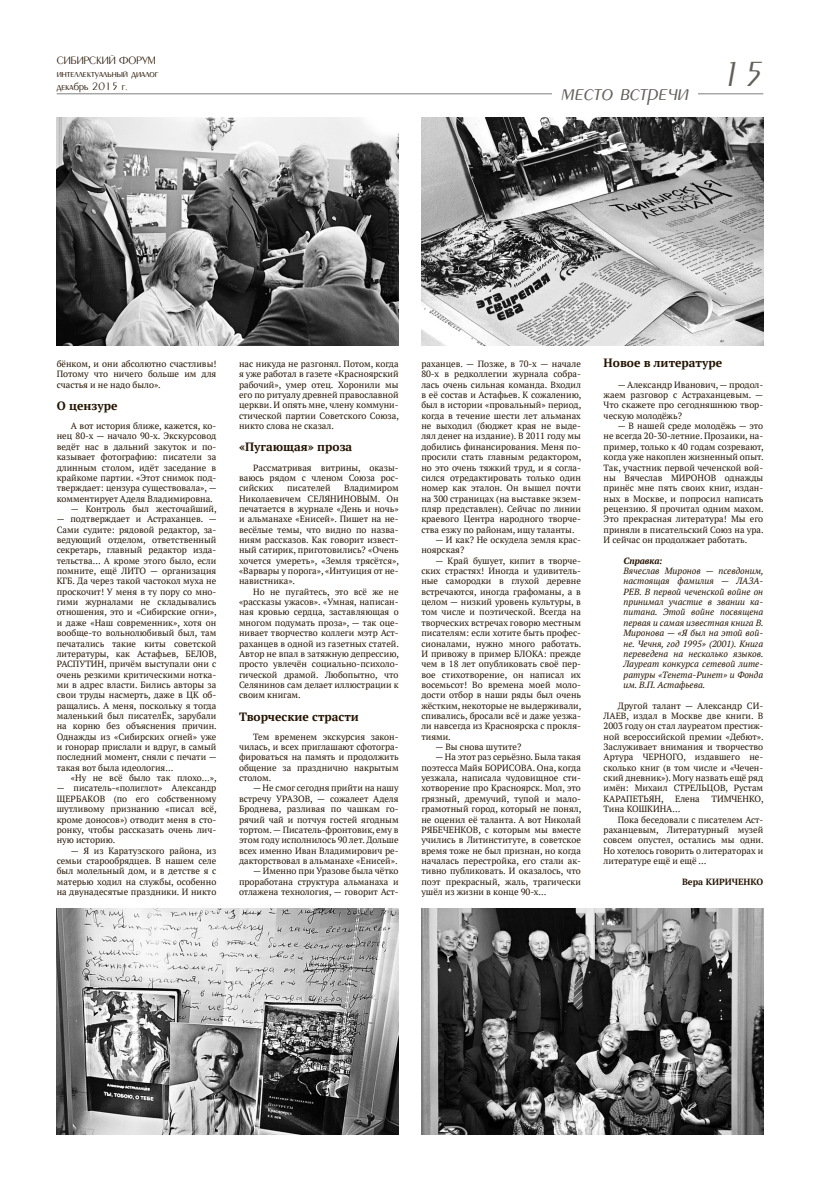
<style>
.page{position:relative;width:820px;height:1191px;background:#fff}
.page>*{position:absolute;margin:0;border:0;box-sizing:border-box;transform-origin:0 0}
.t1{font:italic 300 36px "Penta";color:#63605c}
.t2{font:italic 300 24px "Penta";color:#63605c}
.t3{font:700 12px "PT Serif";color:#231300}
.t4{font:300 11px/12.7px "Penta";color:#231300}
.t5{font:9px/10.3px "PT Serif";color:#231300;text-align:justify}
.t6{font:italic 9px/10.3px "PT Serif";color:#231300;text-align:justify}
.t7{font:700 9px "PT Serif";color:#231300}
.t8{font:italic 700 9px "PT Serif";color:#231300}
</style>
<div class="page">
<hr style="left:57px;top:93px;width:706px;height:1px;background:#817f7e">
<div style="left:551px;top:81px;width:146px;height:20px;background:#fff"></div>
<img style="left:57px;top:118px;width:341px;height:228px">
<img style="left:421px;top:118px;width:342px;height:228px">
<img style="left:56px;top:908px;width:342px;height:226px">
<img style="left:421px;top:908px;width:342px;height:226px">
<p class="t4" style="left:57px;top:55px;width:103px">Сибирский форум интеллектуальный диалог декабрь 2015 г.</p>
<h1 class="t1" style="left:719px;top:57px;width:51px">15</h1>
<h2 class="t2" style="left:560px;top:80px;width:133px">место встречи</h2>
<p class="t5" style="left:57px;top:358px;width:161px">бёнком, и они абсолютно счастливы!<br>Потому что ничего больше им для счастья и не надо было».</p>
<h3 class="t3" style="left:57px;top:398px;width:62px">О цензуре</h3>
<p class="t5" style="left:57px;top:420px;width:161px;text-indent:14px">А вот история ближе, кажется, ко&shy;нец 80-х — начало 90-х. Экскурсовод ведёт нас в дальний закуток и по&shy;казывает фотографию: писатели за длинным столом, идёт заседание в крайкоме партии. «Этот снимок под&shy;тверждает: цензура существовала», — комментирует Аделя Владимировна.</p>
<p class="t5" style="left:71px;top:503px;width:147px">— Контроль был жесточайший,</p>
<p class="t5" style="left:57px;top:514px;width:161px">— подтверждает и Астраханцев. — Сами судите: рядовой редактор, за&shy;ведующий отделом, ответственный секретарь, главный редактор изда&shy;тельства… А кроме этого было, если помните, ещё ЛИТО — организация КГБ. Да через такой частокол муха не проскочит! У меня в ту пору со мно&shy;гими журналами не складывались отношения, это и «Сибирские огни», и даже «Наш современник», хотя он вообще-то вольнолюбивый был, там печатались такие киты советской литературы, как Астафьев, БЕЛОВ, РАСПУТИН, причём выступали они с очень резкими критическими нотка&shy;ми в адрес власти. Бились авторы за свои труды насмерть, даже в ЦК об&shy;ращались. А меня, поскольку я тогда маленький был писателЁк, зарубали на корню без объяснения причин.<br>Однажды из «Сибирских огней» уже и гонорар прислали и вдруг, в самый последний момент, сняли с печати — такая вот была идеология…</p>
<p class="t5" style="left:71px;top:772px;width:147px">«Ну не всё было так плохо…»,</p>
<p class="t5" style="left:57px;top:783px;width:161px">— писатель-«полиглот» Александр ЩЕРБАКОВ (по его собственному шутливому признанию «писал всё, кроме доносов») отводит меня в сто&shy;ронку, чтобы рассказать очень лич&shy;ную историю.</p>
<p class="t5" style="left:57px;top:845px;width:161px;text-indent:14px">— Я из Каратузского района, из семьи старообрядцев. В нашем селе был молельный дом, и в детстве я с матерью ходил на службы, особенно на двунадесятые праздники. И никто</p>
<p class="t5" style="left:239px;top:358px;width:161px">нас никуда не разгонял. Потом, когда я уже работал в газете «Красноярский рабочий», умер отец. Хоронили мы его по ритуалу древней православной церкви. И опять мне, члену коммуни&shy;стической партии Советского Союза, никто слова не сказал.</p>
<h3 class="t3" style="left:239px;top:439px;width:115px">«Пугающая» проза</h3>
<p class="t5" style="left:239px;top:462px;width:161px;text-indent:14px">Рассматривая витрины, оказы&shy;ваюсь рядом с членом Союза рос&shy;сийских</p>
<p class="t5" style="left:287px;top:483px;width:45px">писателей</p>
<p class="t5" style="left:239px;top:483px;width:161px;text-indent:105px">Владимиром Николаевичем СЕЛЯНИНОВЫМ. Он печатается в журнале «День и ночь» и альманахе «Енисей». Пишет на не&shy;весёлые темы, что видно по назва&shy;ниям рассказов. Как говорит извест&shy;ный сатирик, приготовились? «Очень хочется умереть», «Земля трясётся», «Варвары у порога», «Интуиция от не&shy;навистника».</p>
<p class="t5" style="left:239px;top:586px;width:161px;text-indent:14px">Но не пугайтесь, это всё же не «рассказы ужасов». «Умная, написан&shy;ная кровью сердца, заставляющая о многом подумать проза», — так оце&shy;нивает творчество коллеги мэтр Аст&shy;раханцев в одной из газетных статей.<br>Автор не впал в затяжную депрессию, просто увлечён социально-психоло&shy;гической драмой. Любопытно, что Селянинов сам делает иллюстрации к своим книгам.</p>
<h3 class="t3" style="left:239px;top:708px;width:121px">Творческие страсти</h3>
<p class="t5" style="left:239px;top:731px;width:161px;text-indent:14px">Тем временем экскурсия закон&shy;чилась, и всех приглашают сфотогра&shy;фироваться на память и продолжить общение за празднично накрытым столом.</p>
<p class="t5" style="left:239px;top:783px;width:161px;text-indent:14px">— Не смог сегодня прийти на нашу встречу УРАЗОВ, — сожалеет Аделя Броднева, разливая по чашкам го&shy;рячий чай и потчуя гостей ягодным тортом. — Писатель-фронтовик, ему в этом году исполнилось 90 лет. Дольше всех именно Иван Владимирович ре&shy;дакторствовал в альманахе «Енисей».</p>
<p class="t5" style="left:239px;top:866px;width:161px;text-indent:14px">— Именно при Уразове была чётко проработана структура альманаха и отлажена технология, — говорит Аст-</p>
<p class="t5" style="left:421px;top:358px;width:161px">раханцев. — Позже, в 70-х — начале 80-х в редколлегии журнала собра&shy;лась очень сильная команда. Входил в её состав и Астафьев. К сожалению, был в истории «провальный» период, когда в течение шести лет альманах не выходил (бюджет края не выде&shy;лял денег на издание). В 2011 году мы добились финансирования. Меня по&shy;просили стать главным редактором, но это очень тяжкий труд, и я согла&shy;сился отредактировать только один номер как эталон. Он вышел почти на 300 страницах (на выставке экзем&shy;пляр представлен). Сейчас по линии краевого Центра народного творче&shy;ства езжу по районам, ищу таланты.</p>
<p class="t5" style="left:421px;top:534px;width:161px;text-indent:14px">— И как? Не оскудела земля крас&shy;ноярская?</p>
<p class="t5" style="left:421px;top:555px;width:161px;text-indent:14px">— Край бушует, кипит в творче&shy;ских страстях! Иногда и удивитель&shy;ные самородки в глухой деревне встречаются, иногда графоманы, а в целом — низкий уровень культуры, в том числе и поэтической. Всегда на творческих встречах говорю местным писателям: если хотите быть профес&shy;сионалами, нужно много работать.<br>И привожу в пример БЛОКА: прежде чем в 18 лет опубликовать своё пер&shy;вое стихотворение, он написал их восемьсот! Во времена моей моло&shy;дости отбор в наши ряды был очень жёстким, некоторые не выдерживали, спивались, бросали всё и даже уезжа&shy;ли навсегда из Красноярска с прокля&shy;тиями.</p>
<p class="t5" style="left:435px;top:741px;width:87px">— Вы снова шутите?</p>
<p class="t5" style="left:421px;top:752px;width:161px;text-indent:14px">— На этот раз серьёзно. Была такая поэтесса Майя БОРИСОВА. Она, когда уезжала, написала чудовищное сти&shy;хотворение про Красноярск. Мол, это грязный, дремучий, тупой и мало&shy;грамотный город, который не понял, не оценил её таланта. А вот Николай РЯБЕЧЕНКОВ, с которым мы вместе учились в Литинституте, в советское время тоже не был признан, но когда началась перестройка, его стали ак&shy;тивно публиковать. И оказалось, что поэт прекрасный, жаль, трагически ушёл из жизни в конце 90-х…</p>
<h3 class="t3" style="left:603px;top:355px;width:120px">Новое в литературе</h3>
<p class="t5" style="left:603px;top:379px;width:161px;text-indent:14px">— Александр Иванович, — продол&shy;жаем разговор с Астраханцевым. — Что скажете про сегодняшнюю твор&shy;ческую молодёжь?</p>
<p class="t5" style="left:603px;top:420px;width:161px;text-indent:14px">— В нашей среде молодёжь — это не всегда 20-30-летние. Прозаики, на&shy;пример, только к 40 годам созревают, когда уже накоплен жизненный опыт.<br>Так, участник первой чеченской вой&shy;ны Вячеслав МИРОНОВ однажды принёс мне пять своих книг, издан&shy;ных в Москве, и попросил написать рецензию. Я прочитал одним махом.<br>Это прекрасная литература! Мы его приняли в писательский Союз на ура.<br>И сейчас он продолжает работать.</p>
<p class="t8" style="left:623px;top:554px;width:41px">Справка:</p>
<p class="t6" style="left:623px;top:565px;width:141px">Вячеслав Миронов — псевдоним, настоящая фамилия — ЛАЗА-РЕВ. В первой чеченской войне он принимал участие в звании ка&shy;питана. Этой войне посвящена первая и самая известная книга В.<br>Миронова — «Я был на этой вой&shy;не. Чечня, год 1995» (2001). Книга переведена на несколько языков.<br>Лауреат конкурса сетевой лите&shy;ратуры «Тенета-Ринет» и Фонда им. В.П. Астафьева.</p>
<p class="t5" style="left:603px;top:700px;width:161px;text-indent:14px">Другой талант — Александр СИ-ЛАЕВ, издал в Москве две книги. В 2003 году он стал лауреатом престиж&shy;ной всероссийской премии «Дебют».<br>Заслуживает внимания и творчество Артура ЧЕРНОГО, издавшего не&shy;сколько книг (в том числе и «Чечен&shy;ский дневник»). Могу назвать ещё ряд имён: Михаил СТРЕЛЬЦОВ, Рустам КАРАПЕТЬЯН,</p>
<p class="t5" style="left:674px;top:793px;width:26px">Елена</p>
<p class="t5" style="left:711px;top:793px;width:54px">ТИМЧЕНКО,</p>
<p class="t5" style="left:603px;top:803px;width:78px">Тина КОШКИНА…</p>
<p class="t5" style="left:617px;top:814px;width:147px">Пока беседовали с писателем Аст-</p>
<p class="t5" style="left:603px;top:824px;width:161px">раханцевым, Литературный музей</p>
<p class="t5" style="left:603px;top:834px;width:161px">совсем опустел, остались мы одни.</p>
<p class="t5" style="left:603px;top:845px;width:161px">Но хотелось говорить о литераторах и</p>
<p class="t5" style="left:603px;top:855px;width:104px">литературе ещё и ещё …</p>
<p class="t7" style="left:681px;top:875px;width:83px">Вера КИРИЧЕНКО</p>
</div>
